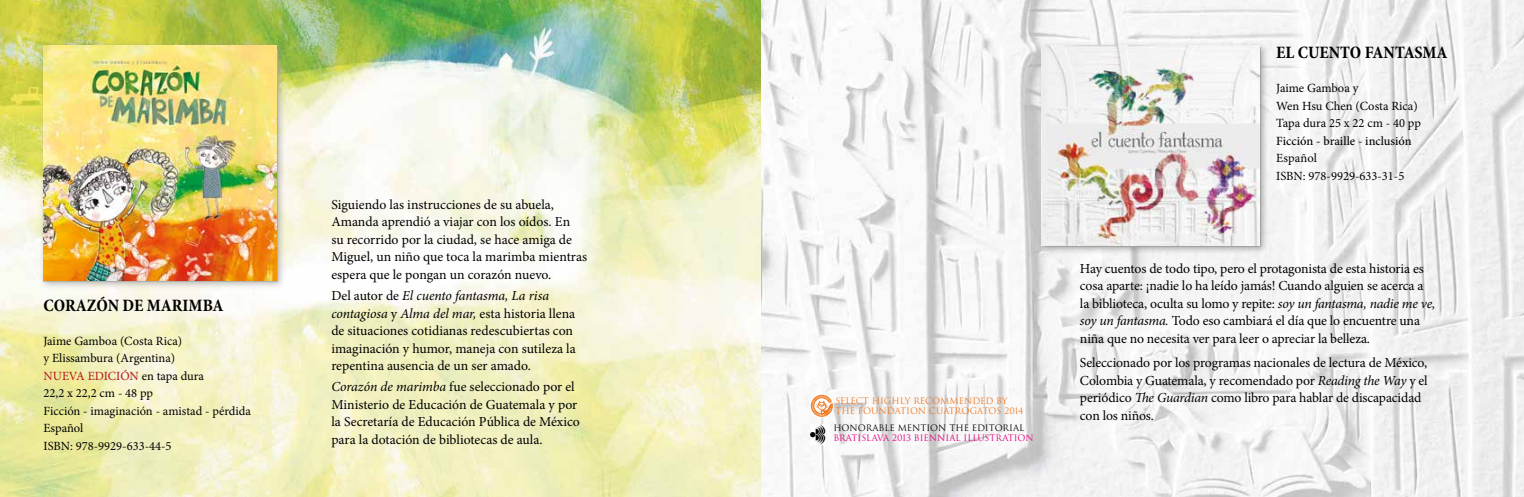
<style>
.page{position:relative;width:1524px;height:497px;background:#fff}
.page>*{position:absolute;margin:0;border:0;box-sizing:border-box;transform-origin:0 0}
.t1{font:700 condensed 17.5px "Minion Pro";color:#000}
.t2{font:13.75px/17.5px "Minion Pro";letter-spacing:-.005em;color:#000}
.t3{font:12.5px/17.5px "Minion Pro";color:#000}
.t4{font:500 12.5px "Minion Pro";color:#000}
.t5{font:8.75px/10px "Trajan Pro 3";color:#ef7923}
.t6{font:8.75px "Trajan Pro 3";color:#e6007d}
.t7{font:8.75px "Trajan Pro 3";color:#000}
.s1{color:#b31720}
.s2{font-style:italic}
</style>
<div class="page">
<img style="left:0;top:0;width:1524px;height:496px">
<div style="left:39px;top:41px;width:247px;height:248px;background:#9d9d9c;opacity:.75"></div>
<img style="left:44px;top:45px;width:233px;height:235px">
<img style="left:810px;top:424px;width:16px;height:20px">
<svg style="left:810px;top:393px;width:24px;height:24px"></svg>
<svg style="left:811px;top:394px;width:22px;height:22px"></svg>
<div style="left:1037px;top:41px;width:231px;height:213px;background:#858584;opacity:.75"></div>
<img style="left:1041px;top:46px;width:218px;height:199px">
<p class="t1" style="left:44px;top:293px;width:181px">CORAZÓN DE MARIMBA</p>
<p class="t3" style="left:44px;top:331px;width:209px">Jaime Gamboa (Costa Rica)<br>y Elissambura (Argentina)<br><span class="s1">NUEVA EDICIÓN</span> en tapa dura<br>22,2 x 22,2 cm - 48 pp<br>Ficción - imaginación - amistad - pérdida<br>Español<br>ISBN: 978-9929-633-44-5</p>
<p class="t2" style="left:331px;top:195px;width:257px">Siguiendo las instrucciones de su abuela, Amanda aprendió a viajar con los oídos. En<br>su recorrido por la ciudad, se hace amiga de Miguel, un niño que toca la marimba mientras espera que le pongan un corazón nuevo.</p>
<p class="t2" style="left:331px;top:286px;width:246px">Del autor de <span class="s2">El cuento fantasma, La risa contagiosa</span> y <span class="s2">Alma del mar,</span> esta historia llena de situaciones cotidianas redescubiertas con imaginación y humor, maneja con sutileza la repentina ausencia de un ser amado.</p>
<p class="t2" style="left:331px;top:377px;width:250px"><span class="s2">Corazón de marimba</span> fue seleccionado por el Ministerio de Educación de Guatemala y por la Secretaría de Educación Pública de México para la dotación de bibliotecas de aula.</p>
<p class="t5" style="left:835px;top:396px;width:190px">SELECT HIGHLY RECOMMENDED BY<br>THE FOUNDATION CUATROGATOS 2014</p>
<p class="t7" style="left:833px;top:421px;width:192px">HONORABLE MENTION THE EDITORIAL</p>
<p class="t6" style="left:833px;top:431px;width:202px">BRATISLAVA 2013 BIENNIAL ILLUSTRATION</p>
<p class="t1" style="left:1276px;top:41px;width:173px">EL CUENTO FANTASMA</p>
<p class="t3" style="left:1276px;top:79px;width:146px">Jaime Gamboa y<br>Wen Hsu Chen (Costa Rica)<br>Tapa dura 25 x 22 cm - 40 pp</p>
<p class="t4" style="left:1276px;top:132px;width:137px">Ficción - braille - inclusión</p>
<p class="t3" style="left:1276px;top:149px;width:130px">Español<br>ISBN: 978-9929-633-31-5</p>
<p class="t2" style="left:1080px;top:259px;width:357px">Hay cuentos de todo tipo, pero el protagonista de esta historia es cosa aparte: ¡nadie lo ha leído jamás! Cuando alguien se acerca a la biblioteca, oculta su lomo y repite: <span class="s2">soy un fantasma, nadie me ve, soy un fantasma.</span> Todo eso cambiará el día que lo encuentre una niña que no necesita ver para leer o apreciar la belleza.</p>
<p class="t2" style="left:1080px;top:354px;width:349px">Seleccionado por los programas nacionales de lectura de México, Colombia y Guatemala, y recomendado por <span class="s2">Reading the Way</span> y el periódico <span class="s2">The Guardian</span> como libro para hablar de discapacidad con los niños.</p>
</div>
